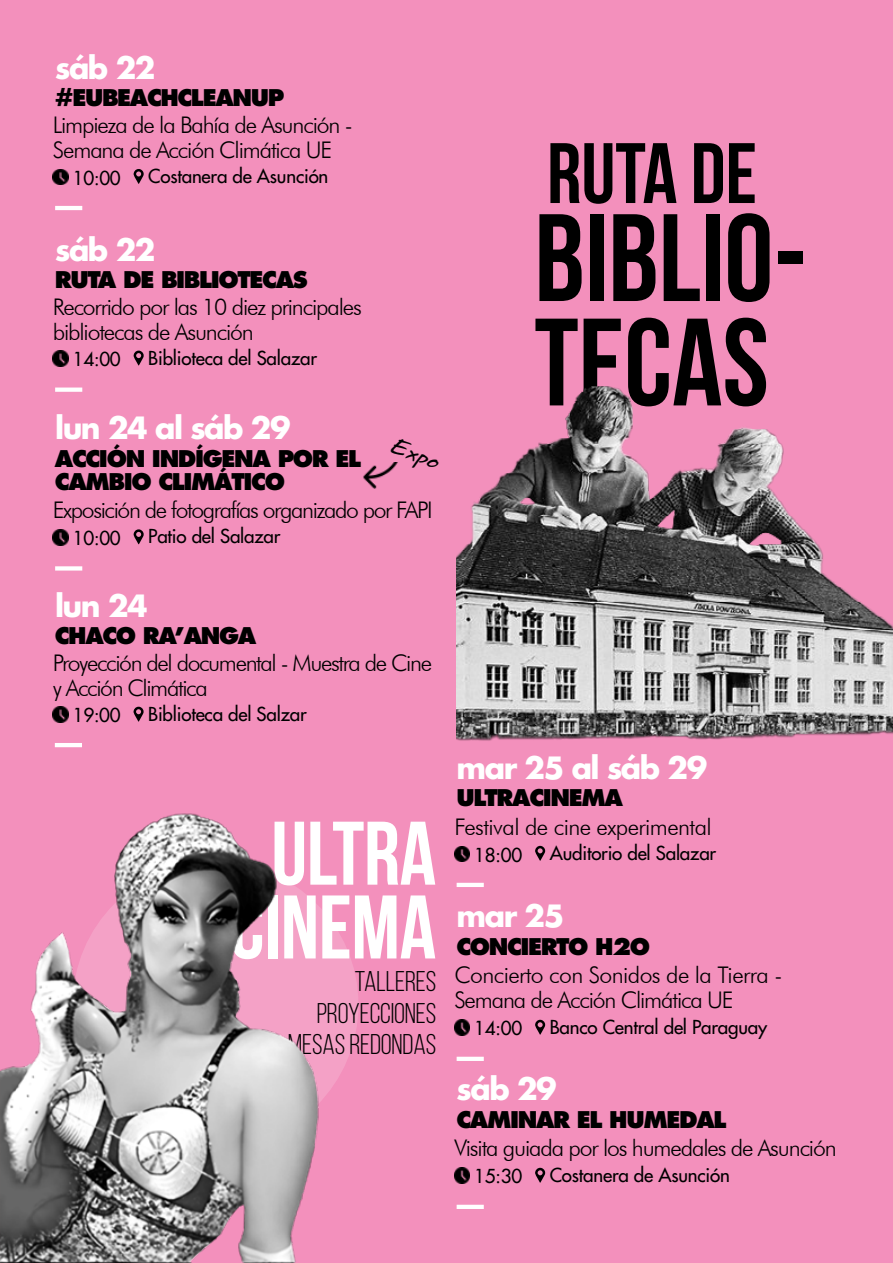
<style>
.page{position:relative;width:893px;height:1263px;background:#f390bc}
.page>*{position:absolute;margin:0;border:0;box-sizing:border-box;transform-origin:0 0}
.t1{font:700 124.05px/104.4px "Bebas Neue";color:#000}
.t2{font:700 90px/73.8px "Bebas Neue";letter-spacing:-.005em;color:#fff;text-align:center}
.t3{font:700 85.5px "Bebas Neue";color:#000}
.t4{font:700 30px "Futura LT";letter-spacing:-.05em;color:#fff}
.t5{font:28.5px/31.5px "Bebas Neue";letter-spacing:-.005em;color:#000;text-align:right}
.t6{font:300 22.95px/25px "Futura BT";letter-spacing:-.05em;color:#000}
.t7{font:300 22.95px/25px "Futura BT";letter-spacing:-.025em;color:#000}
.t8{font:800 22.5px/23px "Futura LT";letter-spacing:-.06em;color:#000}
.t9{font:19.5px "Annifont";color:#020203}
.t10{font:500 18.75px "Futura Std";letter-spacing:-.01em;color:#000}
</style>
<div class="page">
<div style="left:73px;top:862px;width:285px;height:285px;background:#f4a1c6;border-radius:50%"></div>
<img style="left:363px;top:462px;width:35px;height:27px">
<img style="left:454px;top:846px;width:16px;height:16px">
<img style="left:454px;top:1020px;width:16px;height:15px">
<img style="left:454px;top:1168px;width:16px;height:15px">
<svg style="left:535px;top:846px;width:10px;height:15px"></svg>
<svg style="left:535px;top:1020px;width:10px;height:15px"></svg>
<svg style="left:535px;top:1168px;width:10px;height:15px"></svg>
<hr style="left:457px;top:883px;width:27px;height:4px;background:#fff">
<hr style="left:457px;top:1057px;width:27px;height:4px;background:#fff">
<hr style="left:457px;top:1205px;width:27px;height:4px;background:#fff">
<img style="left:53px;top:169px;width:15px;height:16px">
<img style="left:53px;top:351px;width:15px;height:15px">
<img style="left:53px;top:530px;width:15px;height:15px">
<svg style="left:134px;top:169px;width:10px;height:15px"></svg>
<svg style="left:134px;top:351px;width:10px;height:15px"></svg>
<svg style="left:134px;top:529px;width:10px;height:15px"></svg>
<hr style="left:55px;top:206px;width:27px;height:4px;background:#fff">
<svg style="left:55px;top:387px;width:27px;height:5px"></svg>
<svg style="left:55px;top:566px;width:27px;height:5px"></svg>
<img style="left:53px;top:707px;width:15px;height:15px">
<svg style="left:134px;top:707px;width:10px;height:15px"></svg>
<hr style="left:55px;top:743px;width:27px;height:4px;background:#fff">
<img style="left:0;top:813px;width:332px;height:450px">
<img style="left:457px;top:386px;width:436px;height:355px">
<h3 class="t4" style="left:55px;top:48px;width:102px">sáb 22</h3>
<p class="t8" style="left:55px;top:86px;width:231px">#EUBEACHCLEANUP</p>
<p class="t6" style="left:53px;top:112px;width:301px">Limpieza de la Bahía de Asunción -<br>Semana de Acción Climática UE</p>
<p class="t10" style="left:73px;top:166px;width:50px">10:00</p>
<p class="t10" style="left:148px;top:164px;width:182px">Costanera de Asunción</p>
<h3 class="t4" style="left:55px;top:229px;width:102px">sáb 22</h3>
<p class="t8" style="left:55px;top:268px;width:254px">RUTA DE BIBLIOTECAS</p>
<p class="t6" style="left:53px;top:294px;width:310px">Recorrido por las 10 diez principales bibliotecas de Asunción</p>
<p class="t10" style="left:73px;top:348px;width:50px">14:00</p>
<p class="t10" style="left:148px;top:346px;width:170px">Biblioteca del Salazar</p>
<h3 class="t4" style="left:55px;top:408px;width:237px">lun 24 al sáb 29</h3>
<p class="t8" style="left:55px;top:447px;width:308px">ACCIÓN INDÍGENA POR EL<br>CAMBIO CLIMÁTICO</p>
<p class="t9" style="left:398px;top:429px;width:53px;rotate:22deg">Expo</p>
<p class="t6" style="left:53px;top:497px;width:381px">Exposición de fotografías organizado por FAPI</p>
<p class="t10" style="left:73px;top:526px;width:50px">10:00</p>
<p class="t10" style="left:148px;top:525px;width:134px">Patio del Salazar</p>
<h3 class="t3" style="left:547px;top:127px;width:211px">RUTA DE</h3>
<h1 class="t1" style="left:534px;top:204px;width:274px">BIBLIO-<br>TECAS</h1>
<h3 class="t4" style="left:55px;top:585px;width:94px">lun 24</h3>
<p class="t6" style="left:53px;top:650px;width:381px">Proyección del documental - Muestra de Cine y Acción Climática</p>
<p class="t8" style="left:55px;top:624px;width:203px">CHACO RA’ANGA</p>
<p class="t10" style="left:73px;top:704px;width:50px">19:00</p>
<p class="t10" style="left:148px;top:702px;width:160px">Biblioteca del Salzar</p>
<h2 class="t2" style="left:230px;top:815px;width:208px">ULTRA<br>CINEMA</h2>
<p class="t5" style="left:288px;top:965px;width:150px">TALLERES<br>PROYECCIONES<br>MESAS REDONDAS</p>
<h3 class="t4" style="left:457px;top:747px;width:252px">mar 25 al sáb 29</h3>
<p class="t8" style="left:456px;top:786px;width:168px">ULTRACINEMA</p>
<p class="t7" style="left:454px;top:814px;width:259px">Festival de cine experimental</p>
<p class="t10" style="left:474px;top:843px;width:50px">18:00</p>
<p class="t10" style="left:550px;top:841px;width:168px">Auditorio del Salazar</p>
<h3 class="t4" style="left:457px;top:896px;width:109px">mar 25</h3>
<p class="t8" style="left:456px;top:935px;width:195px">CONCIERTO H2O</p>
<p class="t7" style="left:454px;top:962px;width:329px">Concierto con Sonidos de la Tierra -<br>Semana de Acción Climática UE</p>
<p class="t10" style="left:474px;top:1017px;width:50px">14:00</p>
<p class="t10" style="left:550px;top:1015px;width:219px">Banco Central del Paraguay</p>
<h3 class="t4" style="left:457px;top:1069px;width:102px">sáb 29</h3>
<p class="t8" style="left:456px;top:1108px;width:272px">CAMINAR EL HUMEDAL</p>
<p class="t6" style="left:454px;top:1135px;width:384px">Visita guiada por los humedales de Asunción</p>
<p class="t10" style="left:474px;top:1165px;width:50px">15:30</p>
<p class="t10" style="left:550px;top:1163px;width:182px">Costanera de Asunción</p>
</div>
